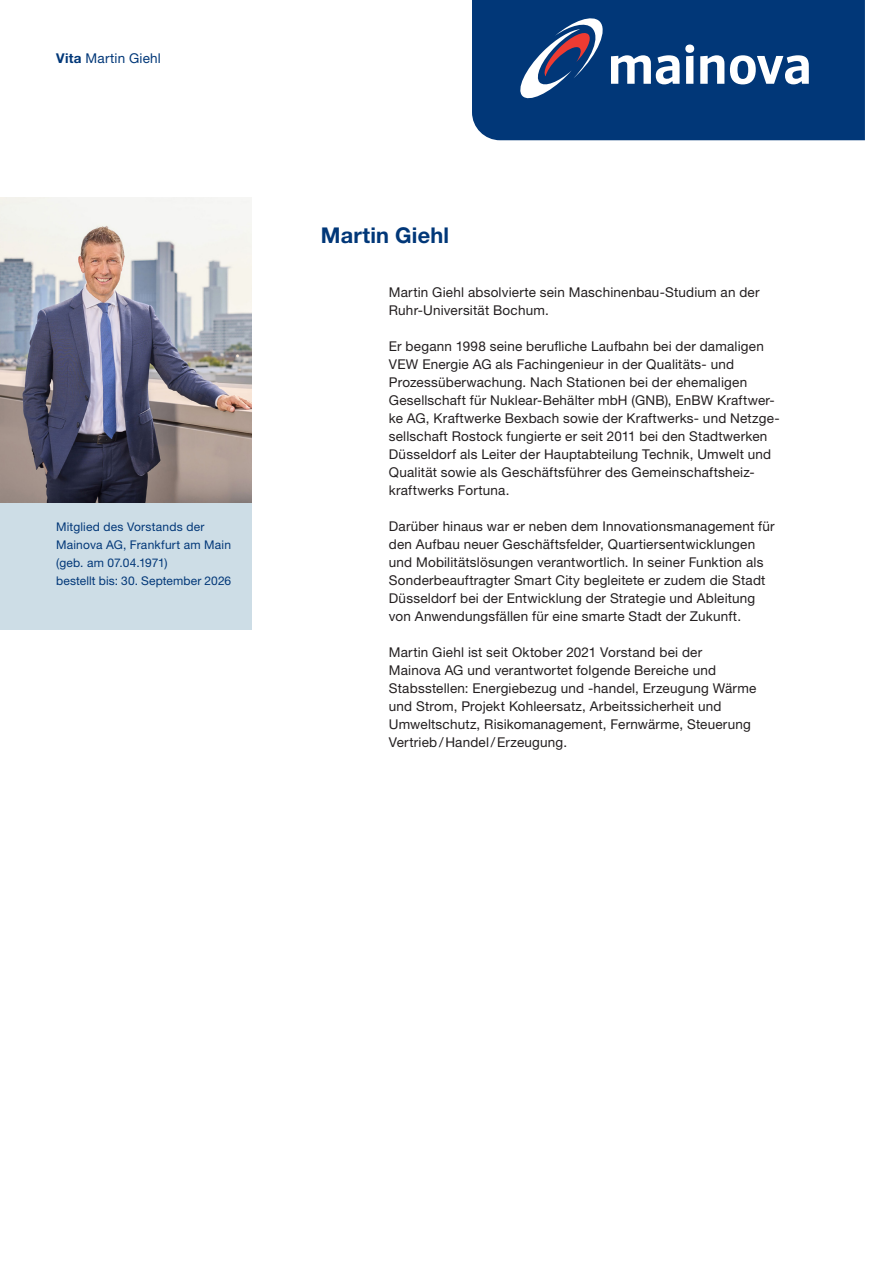
<style>
.page{position:relative;width:893px;height:1263px;background:#fff}
.page>*{position:absolute;margin:0;border:0;box-sizing:border-box;transform-origin:0 0}
._002__H3_-_14_5_18___Mainova-Blau{font:700 21.75px "Helvetica Neue LT Pro";letter-spacing:.005em;color:#013778}
._004__F___9_12___schwarz{font:13.5px/18px "Helvetica Neue LT Pro";letter-spacing:.015em;color:#231f20}
.Rubrizierung{font:13.5px "Helvetica Neue LT Pro";letter-spacing:.015em;color:#013778}
._004__F___9_12___Mainova-Blau{font:12px/18px "Helvetica Neue LT Pro";letter-spacing:.015em;color:#013778}
.s1{font-weight:700}
</style>
<div class="page">
<img style="left:0;top:198px;width:251px;height:306px">
<div style="left:0;top:504px;width:251px;height:126px;background:#cddde6"></div>
<div style="left:472px;top:0;width:393px;height:140px;background:#013778"></div>
<svg style="left:520px;top:18px;width:289px;height:80px"></svg>
<p class="Rubrizierung" style="left:56px;top:50px;width:106px"><span class="s1">Vita</span> Martin Giehl</p>
<p class="_004__F___9_12___Mainova-Blau" style="left:56px;top:517px;width:176px">Mitglied des Vorstands der<br>Mainova AG, Frankfurt am Main</p>
<p class="_004__F___9_12___Mainova-Blau" style="left:56px;top:553px;width:113px">(geb. am 07.04.1971)</p>
<p class="_004__F___9_12___Mainova-Blau" style="left:56px;top:571px;width:177px">bestellt bis: 30. September 2026</p>
<p class="_002__H3_-_14_5_18___Mainova-Blau" style="left:321px;top:221px;width:130px">Martin Giehl</p>
<p class="_004__F___9_12___schwarz" style="left:389px;top:283px;width:372px">Martin Giehl absolvierte sein Maschinenbau-Studium an der<br>Ruhr-Universität Bochum.</p>
<p class="_004__F___9_12___schwarz" style="left:389px;top:337px;width:392px">Er begann 1998 seine berufliche Laufbahn bei der damaligen VEW Energie AG als Fachingenieur in der Qualitäts- und Prozessüberwachung. Nach Stationen bei der ehemaligen Gesellschaft für Nuklear-Behälter mbH (GNB), EnBW Kraftwer&shy;ke AG, Kraftwerke Bexbach sowie der Kraftwerks- und Netzge&shy;sellschaft Rostock fungierte er seit 2011 bei den Stadtwerken Düsseldorf als Leiter der Hauptabteilung Technik, Umwelt und Qualität sowie als Geschäftsführer des Gemeinschaftsheiz&shy;kraftwerks Fortuna.</p>
<p class="_004__F___9_12___schwarz" style="left:389px;top:517px;width:387px">Darüber hinaus war er neben dem Innovationsmanagement für den Aufbau neuer Geschäftsfelder, Quartiersentwicklungen und Mobilitätslösungen verantwortlich. In seiner Funktion als Sonderbeauftragter Smart City begleitete er zudem die Stadt Düsseldorf bei der Entwicklung der Strategie und Ableitung von Anwendungsfällen für eine smarte Stadt der Zukunft.</p>
<p class="_004__F___9_12___schwarz" style="left:389px;top:643px;width:369px">Martin Giehl ist seit Oktober 2021 Vorstand bei der Mainova AG und verantwortet folgende Bereiche und Stabsstellen: Energiebezug und -handel, Erzeugung Wärme und Strom, Projekt Kohleersatz, Arbeitssicherheit und Umweltschutz, Risikomanagement, Fernwärme, Steuerung Vertrieb/Handel/Erzeugung.</p>
</div>
